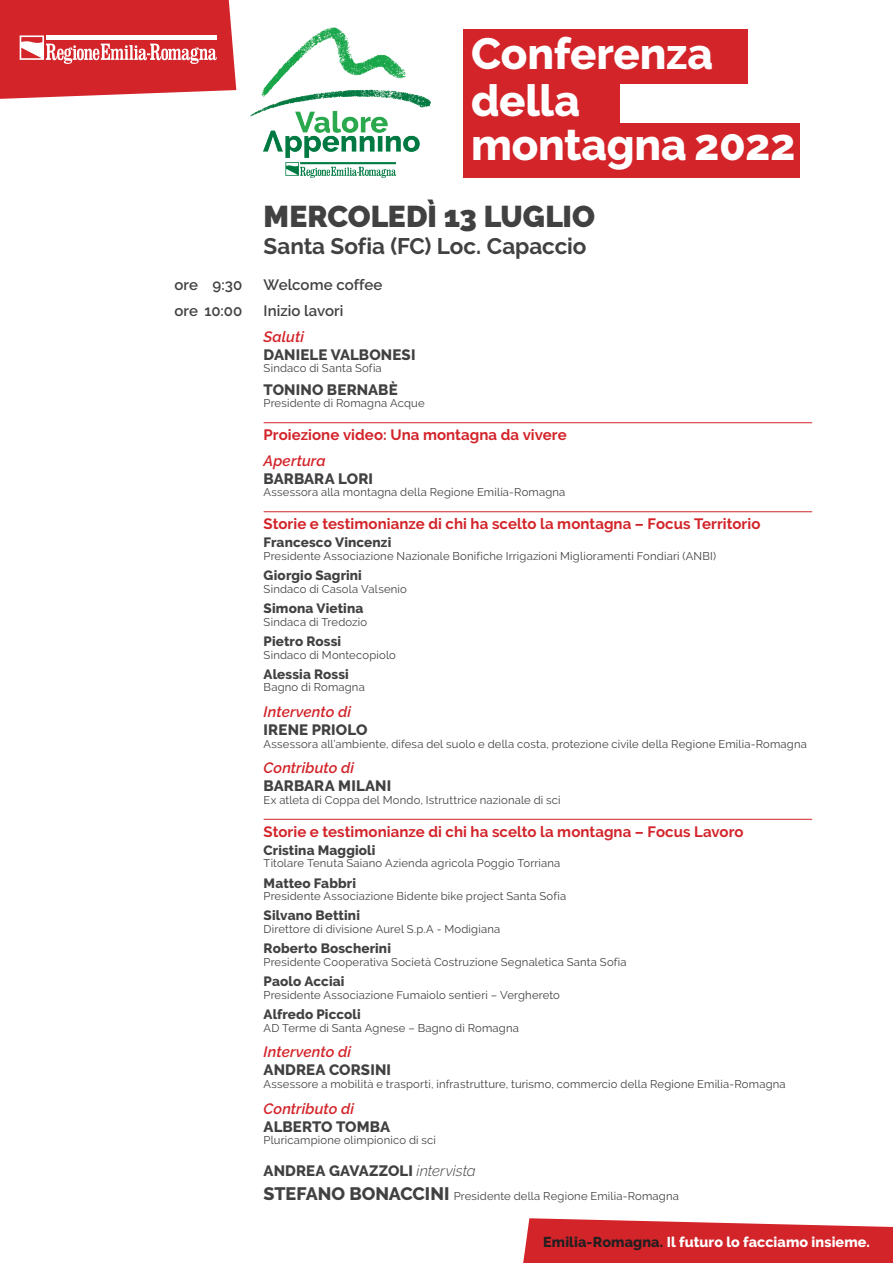
<style>
.page{position:relative;width:893px;height:1263px;background:#fff}
.page>*{position:absolute;margin:0;border:0;box-sizing:border-box;transform-origin:0 0}
.t1{font:800 43.65px "Raleway";letter-spacing:-.005em;color:#fff}
.t2{font:900 30px "Raleway";color:#414142}
.t3{font:700 22.5px "Raleway";color:#414142}
.Titolo_rosso{font:700 15px "Raleway";letter-spacing:.005em;color:#d3242a}
.Nome{font:800 15px "Raleway";letter-spacing:.01em;color:#414142}
.Titolino_Italic{font:italic 600 15px "Raleway";color:#d3242a}
.Orario{font:600 15px "Raleway";color:#414142}
.t4{font:800 14.25px "Raleway";letter-spacing:.01em;color:#fff}
.Nomi_piccoli{font:800 13.5px "Raleway";letter-spacing:.01em;color:#414142}
.Carica{font:11.25px "Raleway";letter-spacing:.015em;color:#414142}
.Nome-2{font:11.25px "Raleway";letter-spacing:.015em;color:#414142}
.s1{font-weight:300;font-style:italic}
.s2{font-weight:800;font-size:18px}
.s3{color:#231f20}
</style>
<div class="page">
<svg style="left:523px;top:1218px;width:370px;height:45px;background:#d73c41"></svg>
<svg style="left:0;top:0;width:236px;height:99px;background:#da484d"></svg>
<hr style="left:264px;top:422px;width:548px;height:1px;background:#d3242a">
<hr style="left:264px;top:511px;width:548px;height:1px;background:#d3242a">
<hr style="left:264px;top:819px;width:548px;height:1px;background:#d3242a">
<img style="left:250px;top:28px;width:180px;height:149px">
<div style="left:463px;top:69px;width:157px;height:65px;background:#d3242a"></div>
<div style="left:463px;top:29px;width:285px;height:54px;background:#d3242a"></div>
<div style="left:463px;top:123px;width:337px;height:54px;background:#d3242a"></div>
<p class="t1" style="left:471px;top:29px;width:243px">Conferenza</p>
<p class="t1" style="left:471px;top:76px;width:110px">della</p>
<p class="t1" style="left:471px;top:120px;width:326px">montagna 2022</p>
<p class="t2" style="left:264px;top:199px;width:333px">MERCOLEDÌ 13 LUGLIO</p>
<p class="t3" style="left:264px;top:233px;width:324px">Santa Sofia (FC) Loc. Capaccio</p>
<p class="Orario" style="left:174px;top:276px;width:70px">ore 9:30</p>
<p class="Orario" style="left:264px;top:276px;width:120px">Welcome coffee</p>
<p class="Orario" style="left:174px;top:302px;width:70px">ore 10:00</p>
<p class="Orario" style="left:264px;top:302px;width:81px">Inizio lavori</p>
<p class="Titolino_Italic" style="left:264px;top:328px;width:42px">Saluti</p>
<p class="Nome" style="left:264px;top:346px;width:153px">DANIELE VALBONESI</p>
<p class="Carica" style="left:264px;top:362px;width:120px">Sindaco di Santa Sofia</p>
<p class="Nome" style="left:264px;top:381px;width:136px">TONINO BERNABÈ</p>
<p class="Carica" style="left:264px;top:397px;width:162px">Presidente di Romagna Acque</p>
<p class="Titolo_rosso" style="left:264px;top:426px;width:305px">Proiezione video: Una montagna da vivere</p>
<p class="Titolino_Italic" style="left:264px;top:452px;width:63px">Apertura</p>
<p class="Nome" style="left:264px;top:470px;width:111px">BARBARA LORI</p>
<p class="Carica" style="left:264px;top:486px;width:303px">Assessora alla montagna della Regione Emilia-Romagna</p>
<p class="Titolo_rosso" style="left:264px;top:515px;width:498px">Storie e testimonianze di chi ha scelto la montagna – Focus Territorio</p>
<p class="Nomi_piccoli" style="left:264px;top:535px;width:129px">Francesco Vincenzi</p>
<p class="Carica" style="left:264px;top:549px;width:454px">Presidente Associazione Nazionale Bonifiche Irrigazioni Miglioramenti Fondiari (ANBI)</p>
<p class="Nomi_piccoli" style="left:264px;top:568px;width:100px">Giorgio Sagrini</p>
<p class="Carica" style="left:264px;top:582px;width:145px">Sindaco di Casola Valsenio</p>
<p class="Nomi_piccoli" style="left:264px;top:600px;width:101px">Simona Vietina</p>
<p class="Carica" style="left:264px;top:615px;width:105px">Sindaca di Tredozio</p>
<p class="Nomi_piccoli" style="left:264px;top:633px;width:79px">Pietro Rossi</p>
<p class="Carica" style="left:264px;top:648px;width:134px">Sindaco di Montecopiolo</p>
<p class="Nomi_piccoli" style="left:264px;top:666px;width:87px">Alessia Rossi</p>
<p class="Carica" style="left:264px;top:681px;width:103px">Bagno di Romagna</p>
<p class="Titolino_Italic" style="left:264px;top:703px;width:89px">Intervento di</p>
<p class="Nome" style="left:264px;top:721px;width:105px">IRENE PRIOLO</p>
<p class="Carica" style="left:264px;top:737px;width:545px">Assessora all’ambiente, difesa del suolo e della costa, protezione civile della Regione Emilia-Romagna</p>
<p class="Titolino_Italic" style="left:264px;top:759px;width:92px">Contributo di</p>
<p class="Nome" style="left:264px;top:777px;width:129px">BARBARA MILANI</p>
<p class="Carica" style="left:264px;top:793px;width:298px">Ex atleta di Coppa del Mondo, Istruttrice nazionale di sci</p>
<p class="Titolo_rosso" style="left:264px;top:823px;width:481px">Storie e testimonianze di chi ha scelto la montagna – Focus Lavoro</p>
<p class="Nomi_piccoli" style="left:264px;top:842px;width:113px">Cristina Maggioli</p>
<p class="Carica" style="left:264px;top:857px;width:298px">Titolare Tenuta Saiano Azienda agricola Poggio Torriana</p>
<p class="Nomi_piccoli" style="left:264px;top:875px;width:94px">Matteo Fabbri</p>
<p class="Carica" style="left:264px;top:890px;width:304px">Presidente Associazione Bidente bike project Santa Sofia</p>
<p class="Nomi_piccoli" style="left:264px;top:908px;width:98px">Silvano Bettini</p>
<p class="Carica" style="left:264px;top:923px;width:238px">Direttore di divisione Aurel S.p.A - Modigiana</p>
<p class="Nomi_piccoli" style="left:264px;top:941px;width:129px">Roberto Boscherini</p>
<p class="Carica" style="left:264px;top:955px;width:364px">Presidente Cooperativa Società Costruzione Segnaletica Santa Sofia</p>
<p class="Nomi_piccoli" style="left:264px;top:974px;width:82px">Paolo Acciai</p>
<p class="Carica" style="left:264px;top:988px;width:298px">Presidente Associazione Fumaiolo sentieri – Verghereto</p>
<p class="Nomi_piccoli" style="left:264px;top:1007px;width:99px">Alfredo Piccoli</p>
<p class="Carica" style="left:264px;top:1021px;width:257px">AD Terme di Santa Agnese – Bagno di Romagna</p>
<p class="Titolino_Italic" style="left:264px;top:1043px;width:89px">Intervento di</p>
<p class="Nome" style="left:264px;top:1061px;width:129px">ANDREA CORSINI</p>
<p class="Carica" style="left:264px;top:1077px;width:524px">Assessore a mobilità e trasporti, infrastrutture, turismo, commercio della Regione Emilia-Romagna</p>
<p class="Titolino_Italic" style="left:264px;top:1100px;width:92px">Contributo di</p>
<p class="Nome" style="left:264px;top:1118px;width:128px">ALBERTO TOMBA</p>
<p class="Carica" style="left:264px;top:1134px;width:174px">Pluricampione olimpionico di sci</p>
<p class="Nome" style="left:264px;top:1162px;width:214px">ANDREA GAVAZZOLI <span class="s1">intervista</span></p>
<p class="Nome-2" style="left:264px;top:1190px;width:417px"><span class="s2">STEFANO BONACCINI</span> Presidente della Regione Emilia-Romagna</p>
<p class="t4" style="left:543px;top:1234px;width:328px"><span class="s3">Emilia-Romagna.</span> Il futuro lo facciamo insieme.</p>
</div>
